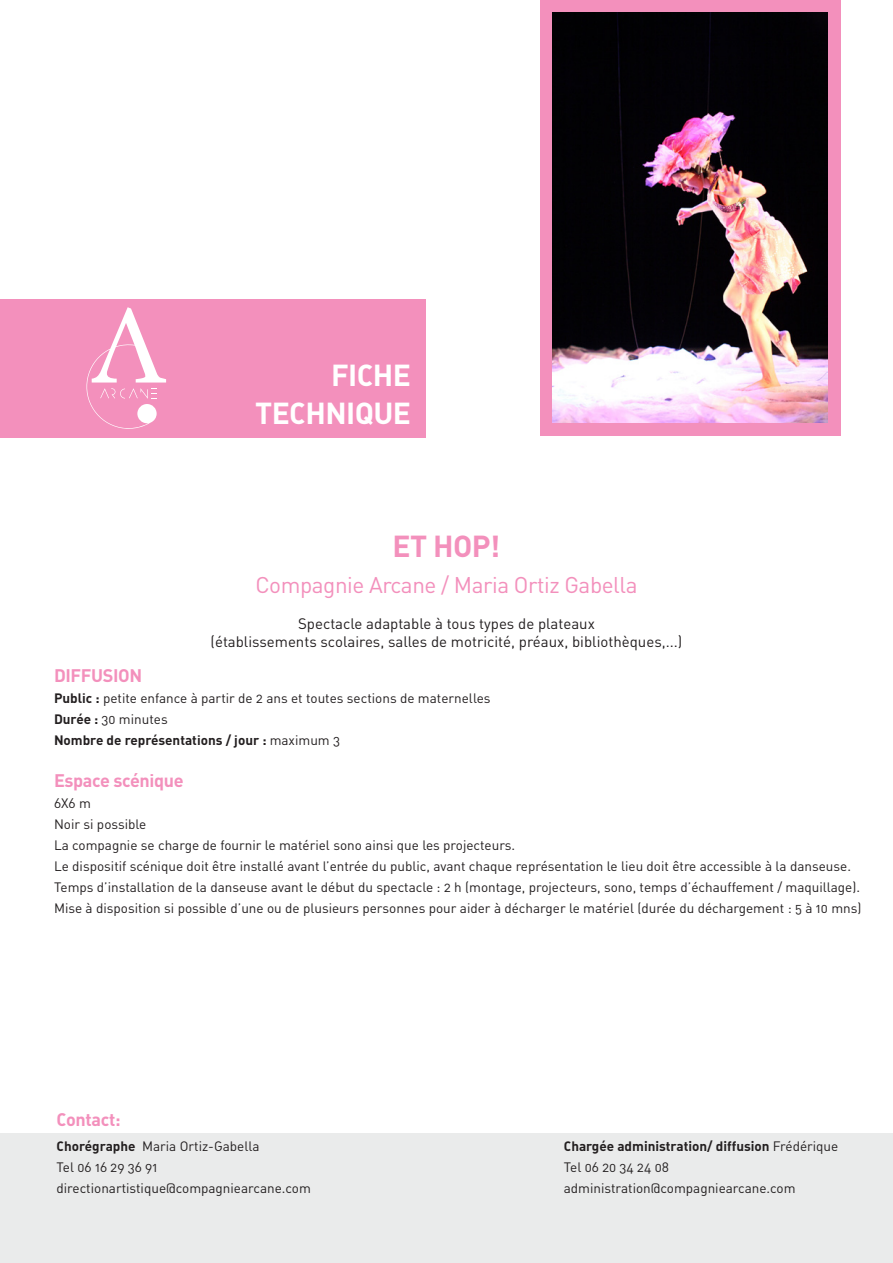
<style>
.page{position:relative;width:893px;height:1263px;background:#fff}
.page>*{position:absolute;margin:0;border:0;box-sizing:border-box;transform-origin:0 0}
.t1{font:700 30px "DIN";letter-spacing:-.02em;color:#fff}
.t2{font:700 30px "DIN";color:#f390bc}
.t3{font:22.5px "DIN";letter-spacing:-.02em;color:#f390bc}
.t4{font:700 18px "DIN";letter-spacing:-.02em;color:#f390bc}
.t5{font:15px "DIN";color:#231f20}
.t6{font:13.5px/21px "DIN Regular Alternate";color:#231f20}
.t7{font:13.5px "DIN Bold Alternate";color:#231f20}
.t8{font:700 13.5px "DIN";color:#231f20}
.s1{font-family:"DIN";font-weight:700}
.s2{font-family:"DIN Regular Alternate";font-weight:400}
.s3{font-family:"DIN Bold Alternate"}
.s4{font-family:"DIN Regular Alternate"}
</style>
<div class="page">
<div style="left:0;top:300px;width:425px;height:138px;background:#f390bc"></div>
<div style="left:540px;top:0;width:301px;height:436px;background:#f390bc"></div>
<img style="left:553px;top:13px;width:274px;height:410px">
<svg style="left:86px;top:307px;width:80px;height:122px"></svg>
<div style="left:0;top:1133px;width:893px;height:130px;background:#eaebeb"></div>
<p class="t1" style="left:331px;top:356px;width:82px">FICHE</p>
<p class="t1" style="left:255px;top:393px;width:157px">TECHNIQUE</p>
<p class="t2" style="left:393px;top:526px;width:109px">ET HOP!</p>
<p class="t3" style="left:255px;top:570px;width:384px">Compagnie Arcane / Maria Ortiz Gabella</p>
<p class="t5" style="left:298px;top:614px;width:298px">Spectacle adaptable à tous types de plateaux</p>
<p class="t5" style="left:211px;top:632px;width:473px">(établissements scolaires, salles de motricité, préaux, bibliothèques,...)</p>
<p class="t4" style="left:54px;top:664px;width:90px">DIFFUSION</p>
<p class="t6" style="left:54px;top:687px;width:438px"><span class="s1">Public :</span> petite enfance à partir de 2 ans et toutes sections de maternelles</p>
<p class="t6" style="left:54px;top:708px;width:115px"><span class="s1">Durée :</span> 30 minutes</p>
<p class="t8" style="left:54px;top:731px;width:288px">Nombre de représentations / jour : <span class="s2">maximum 3</span></p>
<p class="t4" style="left:54px;top:769px;width:131px">Espace scénique</p>
<p class="t6" style="left:54px;top:792px;width:38px">6X6 m</p>
<p class="t6" style="left:54px;top:813px;width:94px">Noir si possible</p>
<p class="t6" style="left:54px;top:834px;width:463px">La compagnie se charge de fournir le matériel sono ainsi que les projecteurs.</p>
<p class="t6" style="left:54px;top:855px;width:798px">Le dispositif scénique doit être installé avant l’entrée du public, avant chaque représentation le lieu doit être accessible à la danseuse.</p>
<p class="t6" style="left:54px;top:876px;width:808px">Temps d’installation de la danseuse avant le début du spectacle : 2 h (montage, projecteurs, sono, temps d’échauffement / maquillage).</p>
<p class="t6" style="left:54px;top:897px;width:809px">Mise à disposition si possible d’une ou de plusieurs personnes pour aider à décharger le matériel (durée du déchargement : 5 à 10 mns)</p>
<p class="t4" style="left:56px;top:1107px;width:66px">Contact:</p>
<p class="t6" style="left:56px;top:1135px;width:256px"><span class="s3">Chorégraphe</span> Maria Ortiz-Gabella<br>Tel 06 16 29 36 91 directionartistique@compagniearcane.com</p>
<p class="t7" style="left:564px;top:1137px;width:276px">Chargée administration/ diffusion <span class="s4">Frédérique</span></p>
<p class="t6" style="left:564px;top:1156px;width:107px">Tel 06 20 34 24 08</p>
<p class="t6" style="left:564px;top:1177px;width:233px">administration@compagniearcane.com</p>
</div>
